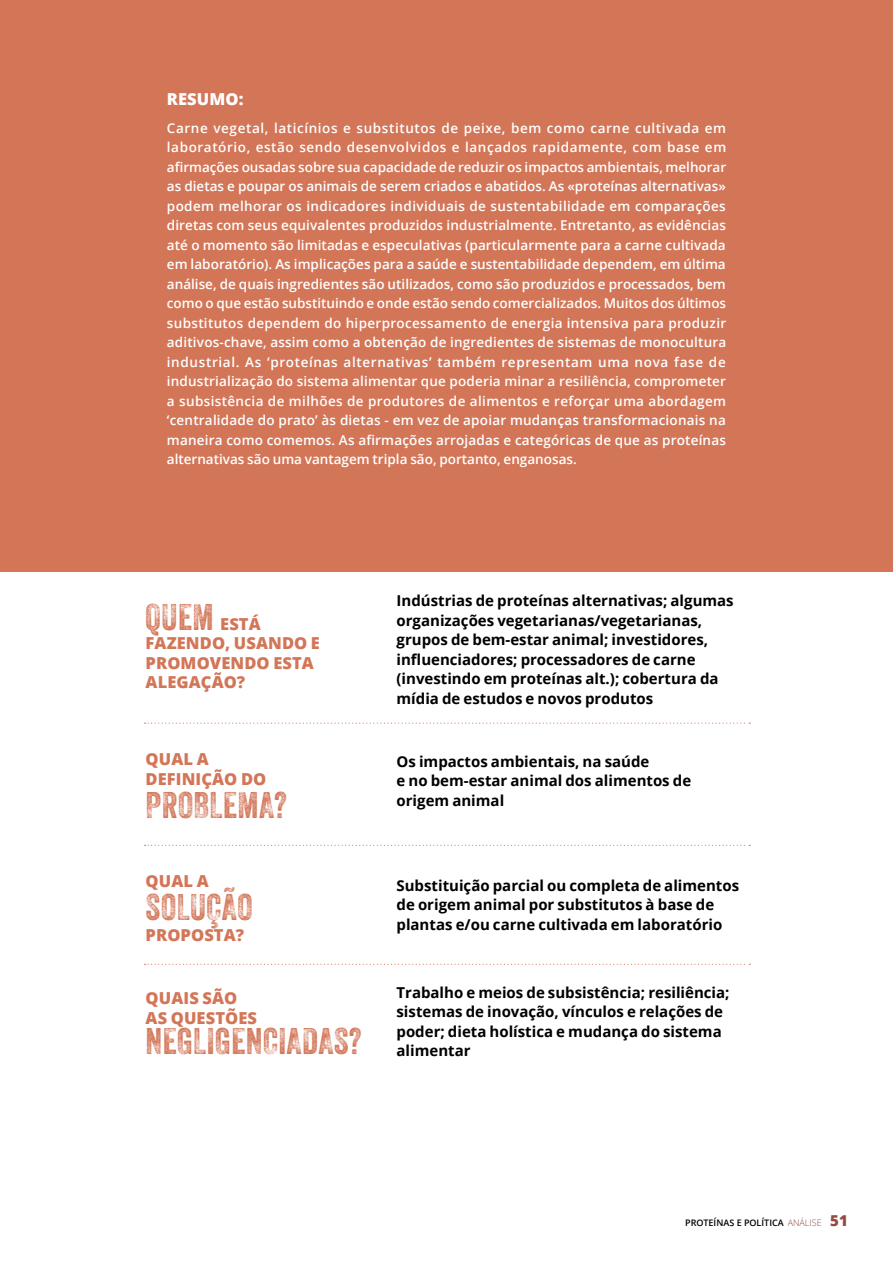
<style>
.page{position:relative;width:893px;height:1263px;background:#fff}
.page>*{position:absolute;margin:0;border:0;box-sizing:border-box;transform-origin:0 0}
.texte{font:36px "Veneer Three";letter-spacing:.01em;color:#d37658}
.texte-2{font:800 16.5px/19.5px "Open Sans";letter-spacing:.005em;color:#d37658}
.texte-3{font:800 16.5px "Open Sans";letter-spacing:.005em;color:#fff}
.texte-4{font:700 15px/19.5px "Open Sans";color:#000}
.texte-5{font:600 13.5px/19.5px "Open Sans";color:#fff;text-align:justify}
.t1{font:600 9px "Open Sans";color:#000}
.s1{font-family:"Open Sans";font-weight:800;font-size:16.5px}
.s2{font-weight:400;color:#944943}
.s3{font-weight:800;font-size:15px;color:#944943}
</style>
<div class="page">
<div style="left:0;top:0;width:893px;height:572px;background:#d37658"></div>
<svg style="left:145px;top:845px;width:605px;height:1px"></svg>
<svg style="left:145px;top:964px;width:605px;height:1px"></svg>
<svg style="left:145px;top:723px;width:605px;height:1px"></svg>
<p class="texte-3" style="left:167px;top:86px;width:78px">RESUMO:</p>
<p class="texte-5" style="left:167px;top:118px;width:561px">Carne vegetal, laticínios e substitutos de peixe, bem como carne cultivada em laboratório, estão sendo desenvolvidos e lançados rapidamente, com base em afirmações ousadas sobre sua capacidade de reduzir os impactos ambientais, melhorar as dietas e poupar os animais de serem criados e abatidos. As «proteínas alternativas» podem melhorar os indicadores individuais de sustentabilidade em comparações diretas com seus equivalentes produzidos industrialmente. Entretanto, as evidências até o momento são limitadas e especulativas (particularmente para a carne cultivada em laboratório). As implicações para a saúde e sustentabilidade dependem, em última análise, de quais ingredientes são utilizados, como são produzidos e processados, bem como o que estão substituindo e onde estão sendo comercializados. Muitos dos últimos substitutos dependem do hiperprocessamento de energia intensiva para produzir aditivos-chave, assim como a obtenção de ingredientes de sistemas de monocultura industrial. As ‘proteínas alternativas’ também representam uma nova fase de industrialização do sistema alimentar que poderia minar a resiliência, comprometer a subsistência de milhões de produtores de alimentos e reforçar uma abordagem ‘centralidade do prato’ às dietas - em vez de apoiar mudanças transformacionais na maneira como comemos. As afirmações arrojadas e categóricas de que as proteínas alternativas são uma vantagem tripla são, portanto, enganosas.</p>
<p class="texte" style="left:146px;top:595px;width:117px">QUEM <span class="s1">ESTÁ</span></p>
<p class="texte-2" style="left:146px;top:633px;width:176px">FAZENDO, USANDO E<br>PROMOVENDO ESTA<br>ALEGAÇÃO?</p>
<p class="texte-2" style="left:146px;top:748px;width:122px">QUAL A<br>DEFINIÇÃO DO</p>
<p class="texte" style="left:146px;top:783px;width:143px">PROBLEMA?</p>
<p class="texte-2" style="left:146px;top:870px;width:65px">QUAL A</p>
<p class="texte" style="left:146px;top:885px;width:109px">SOLUÇÃO</p>
<p class="texte-2" style="left:146px;top:924px;width:100px">PROPOSTA?</p>
<p class="texte-2" style="left:146px;top:987px;width:113px">QUAIS SÃO<br>AS QUESTÕES</p>
<p class="texte" style="left:146px;top:1019px;width:217px">NEGLIGENCIADAS?</p>
<p class="texte-4" style="left:396px;top:591px;width:339px">Indústrias de proteínas alternativas; algumas organizações vegetarianas/vegetarianas, grupos de bem-estar animal; investidores, influenciadores; processadores de carne (investindo em proteínas alt.); cobertura da mídia de estudos e novos produtos</p>
<p class="texte-4" style="left:396px;top:751px;width:296px">Os impactos ambientais, na saúde<br>e no bem-estar animal dos alimentos de origem animal</p>
<p class="texte-4" style="left:396px;top:875px;width:344px">Substituição parcial ou completa de alimentos de origem animal por substitutos à base de plantas e/ou carne cultivada em laboratório</p>
<p class="texte-4" style="left:396px;top:982px;width:335px">Trabalho e meios de subsistência; resiliência; sistemas de inovação, vínculos e relações de poder; dieta holística e mudança do sistema alimentar</p>
<p class="t1" style="left:685px;top:1216px;width:164px">PROTEÍNAS E POLÍTICA <span class="s2">ANÁLISE</span> <span class="s3">51</span></p>
</div>
